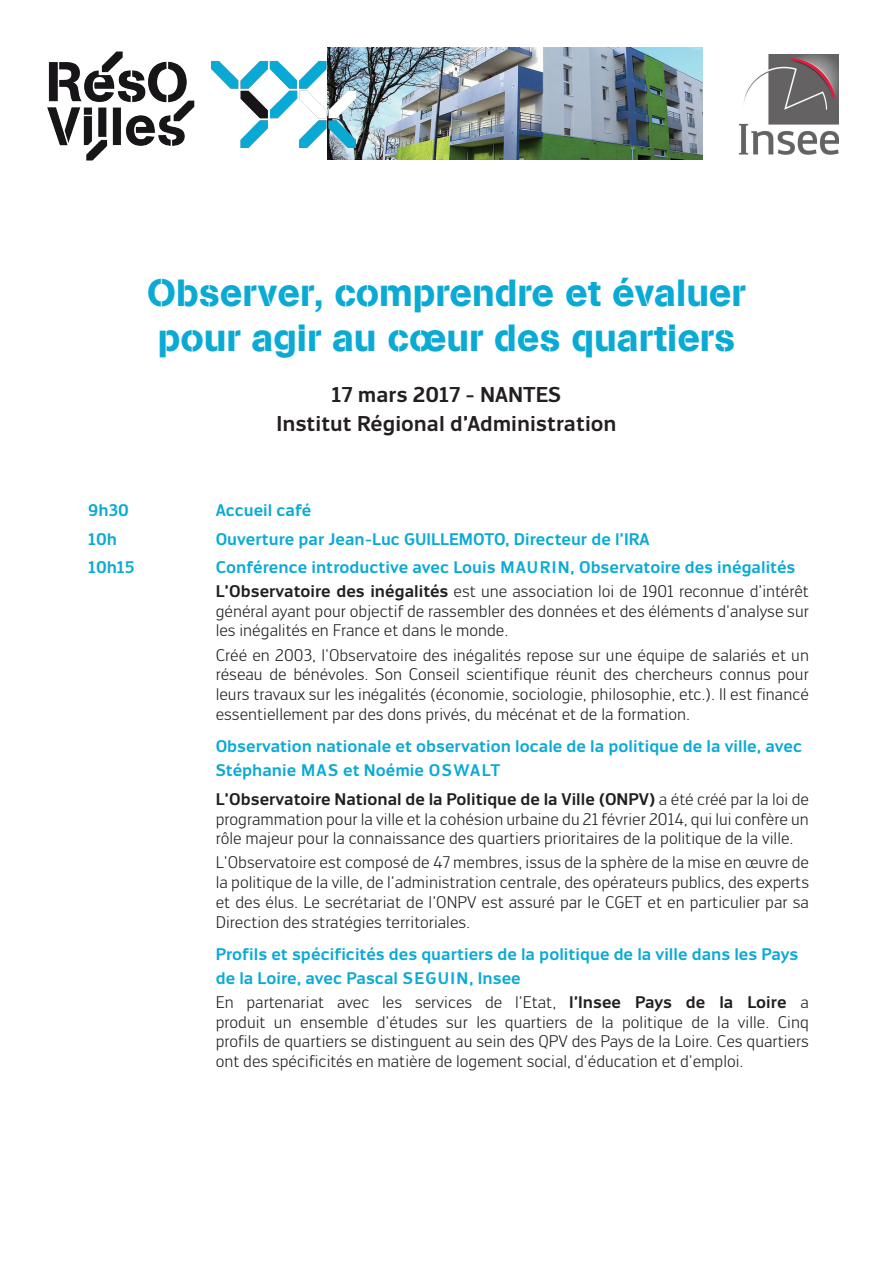
<style>
.page{position:relative;width:893px;height:1263px;background:#fff}
.page>*{position:absolute;margin:0;border:0;box-sizing:border-box;transform-origin:0 0}
.t1{font:37.5px/45px "AG Book BQ Stencil";color:#0baad5}
.t2{font:700 21px/29.4px "Engel New Sans PRO";color:#231f20;text-align:center}
.t3{font:16.5px/19.8px "Engel New Sans PRO";color:#231f20;text-align:justify}
.t4{font:700 16.5px/24px "Engel New Sans PRO";color:#0baad5}
.s1{font-weight:700;color:#0baad5}
.s2{font-weight:700}
</style>
<div class="page">
<img style="left:47px;top:51px;width:148px;height:110px">
<img style="left:327px;top:48px;width:375px;height:111px">
<img style="left:211px;top:47px;width:145px;height:100px">
<img style="left:739px;top:55px;width:100px;height:100px">
<h1 class="t1" style="left:147px;top:271px;width:600px">Observer, comprendre et évaluer pour agir au cœur des quartiers</h1>
<p class="t2" style="left:276px;top:380px;width:342px">17 mars 2017 - NANTES<br>Institut Régional d’Administration</p>
<p class="t4" style="left:88px;top:498px;width:42px">9h30</p>
<p class="t4" style="left:216px;top:498px;width:97px">Accueil café</p>
<p class="t4" style="left:88px;top:527px;width:30px">10h</p>
<p class="t4" style="left:216px;top:527px;width:435px">Ouverture par Jean-Luc GUILLEMOTO, Directeur de l’IRA</p>
<p class="t4" style="left:88px;top:555px;width:48px">10h15</p>
<p class="t4" style="left:216px;top:555px;width:312px">Conférence introductive avec Louis Maurin</p>
<p class="t3" style="left:216px;top:555px;width:595px;line-height:24px;text-indent:355px"><span class="s1">, Observatoire des inégalités<br></span><span class="s2">L’Observatoire des inégalités</span> est une association loi de 1901 reconnue d’intérêt</p>
<p class="t3" style="left:216px;top:601px;width:595px">général ayant pour objectif de rassembler des données et des éléments d’analyse sur les inégalités en France et dans le monde.</p>
<p class="t3" style="left:216px;top:645px;width:595px">Créé en 2003, l’Observatoire des inégalités repose sur une équipe de salariés et un réseau de bénévoles. Son Conseil scientifique réunit des chercheurs connus pour leurs travaux sur les inégalités (économie, sociologie, philosophie, etc.). Il est financé essentiellement par des dons privés, du mécénat et de la formation.</p>
<p class="t4" style="left:216px;top:735px;width:588px">Observation nationale et observation locale de la politique de la ville, avec<br>Stéphanie Mas et Noémie Oswalt</p>
<p class="t3" style="left:216px;top:789px;width:595px"><span class="s2">L’Observatoire National de la Politique de la Ville (ONPV)</span> a été créé par la loi de programmation pour la ville et la cohésion urbaine du 21 février 2014, qui lui confère un rôle majeur pour la connaissance des quartiers prioritaires de la politique de la ville.</p>
<p class="t3" style="left:216px;top:852px;width:595px">L’Observatoire est composé de 47 membres, issus de la sphère de la mise en œuvre de la politique de la ville, de l’administration centrale, des opérateurs publics, des experts et des élus. Le secrétariat de l’ONPV est assuré par le CGET et en particulier par sa Direction des stratégies territoriales.</p>
<p class="t4" style="left:216px;top:942px;width:584px">Profils et spécificités des quartiers de la politique de la ville dans les Pays de la Loire, avec Pascal Seguin</p>
<p class="t3" style="left:216px;top:966px;width:595px;line-height:23.7px;text-indent:253px"><span class="s1">, Insee<br></span>En partenariat avec les services de l’Etat, <span class="s2">l’Insee Pays de la Loire</span> a</p>
<p class="t3" style="left:216px;top:1012px;width:595px">produit un ensemble d’études sur les quartiers de la politique de la ville. Cinq profils de quartiers se distinguent au sein des QPV des Pays de la Loire. Ces quartiers ont des spécificités en matière de logement social, d’éducation et d’emploi.</p>
</div>
